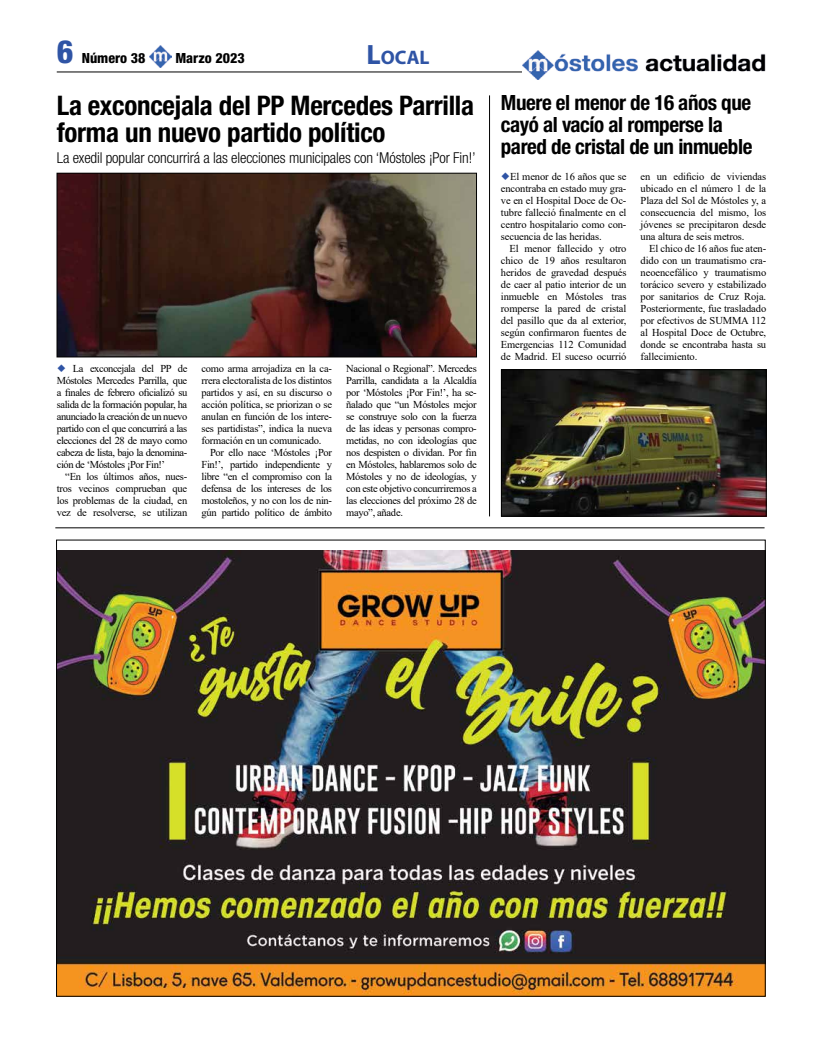
<style>
.page{position:relative;width:823px;height:1049px;background:#fff}
.page>*{position:absolute;margin:0;border:0;box-sizing:border-box;transform-origin:0 0}
.t1{font:800 condensed 32px "Helvetica Neue LT Std";color:#2f54a5}
.t2{font:700 condensed 27px/27px "Helvetica Neue LT Std";letter-spacing:-.01em;color:#000}
.t3{font:700 condensed 21px/22px "Helvetica Neue LT Std";letter-spacing:-.02em;color:#000}
.t4{font:700 19.6px "Myriad Pro";color:#2f54a5}
.t5{font:300 condensed 15px "Helvetica Neue";letter-spacing:-.01em;color:#000}
.t6{font:800 condensed 14px "Helvetica Neue LT Std";color:#000}
.t7{font:10.5px/12px "Times New Roman";letter-spacing:-.02em;color:#000;text-align:justify}
.s1{font-size:28px}
</style>
<div class="page">
<img style="left:149px;top:45px;width:23px;height:22px">
<hr style="left:57px;top:72px;width:708px;height:1px;background:#000">
<img style="left:521px;top:51px;width:244px;height:29px">
<img style="left:59px;top:175px;width:415px;height:180px">
<div style="left:57px;top:173px;width:419px;height:184px;border:1px solid #000"></div>
<hr style="left:55px;top:527px;width:709px;height:1px;background:#000">
<img style="left:58px;top:550px;width:705px;height:444px">
<hr style="left:489px;top:95px;width:1px;height:421px;background:#000">
<img style="left:503px;top:371px;width:261px;height:143px">
<div style="left:501px;top:369px;width:265px;height:147px;border:1px solid #000"></div>
<h1 class="t1" style="left:57px;top:31px;width:18px">6</h1>
<h3 class="t6" style="left:82px;top:49px;width:65px">Número 38</h3>
<h3 class="t6" style="left:175px;top:49px;width:71px">Marzo 2023</h3>
<h3 class="t4" style="left:366px;top:45px;width:63px"><span class="s1">L</span>OCAL</h3>
<h2 class="t2" style="left:57px;top:91px;width:418px">La exconcejala del PP Mercedes Parrilla forma un nuevo partido político</h2>
<h3 class="t5" style="left:57px;top:149px;width:420px">La exedil popular concurrirá a las elecciones municipales con ‘Móstoles ¡Por Fin!’</h3>
<p class="t7" style="left:57px;top:362px;width:132px;text-indent:16px">La exconcejala del PP de Móstoles Mercedes Parrilla, que a finales de febrero oficializó su salida de la formación popular, ha anunciado la creación de un nuevo partido con el que concurrirá a las elecciones del 28 de mayo como cabeza de lista, bajo la denomina&shy;ción de ‘Móstoles ¡Por Fin!’</p>
<p class="t7" style="left:57px;top:470px;width:132px;text-indent:9px">“En los últimos años, nues&shy;tros vecinos comprueban que los problemas de la ciudad, en vez de resolverse, se utilizan</p>
<p class="t7" style="left:201px;top:362px;width:132px">como arma arrojadiza en la ca-</p>
<p class="t7" style="left:201px;top:374px;width:132px">rrera electoralista de los distintos</p>
<p class="t7" style="left:201px;top:386px;width:132px">partidos y así, en su discurso o</p>
<p class="t7" style="left:201px;top:398px;width:132px">acción política, se priorizan o se</p>
<p class="t7" style="left:201px;top:410px;width:132px">anulan en función de los intere-</p>
<p class="t7" style="left:201px;top:422px;width:132px">ses partidistas”, indica la nueva</p>
<p class="t7" style="left:201px;top:434px;width:121px">formación en un comunicado.</p>
<p class="t7" style="left:210px;top:446px;width:123px">Por ello nace ‘Móstoles ¡Por</p>
<p class="t7" style="left:201px;top:458px;width:132px">Fin!’, partido independiente y</p>
<p class="t7" style="left:201px;top:470px;width:132px">libre “en el compromiso con la</p>
<p class="t7" style="left:201px;top:482px;width:132px">defensa de los intereses de los</p>
<p class="t7" style="left:201px;top:494px;width:132px">mostoleños, y no con los de nin-</p>
<p class="t7" style="left:201px;top:506px;width:132px">gún partido político de ámbito</p>
<p class="t7" style="left:346px;top:362px;width:132px">Nacional o Regional”. Mercedes Parrilla, candidata a la Alcaldía por ‘Móstoles ¡Por Fin!’, ha se&shy;ñalado que “un Móstoles mejor se construye solo con la fuerza de las ideas y personas compro&shy;metidas, no con ideologías que nos despisten o dividan. Por fin en Móstoles, hablaremos solo de Móstoles y no de ideologías, y con este objetivo concurriremos a las elecciones del próximo 28 de mayo”, añade.</p>
<h3 class="t3" style="left:500px;top:92px;width:253px">Muere el menor de 16 años que cayó al vacío al romperse la pared de cristal de un inmueble</h3>
<p class="t7" style="left:500px;top:170px;width:127px;text-indent:9px">El menor de 16 años que se encontraba en estado muy gra&shy;ve en el Hospital Doce de Oc&shy;tubre falleció finalmente en el centro hospitalario como con&shy;secuencia de las heridas.</p>
<p class="t7" style="left:500px;top:242px;width:127px;text-indent:9px">El menor fallecido y otro chico de 19 años resultaron heridos de gravedad después de caer al patio interior de un inmueble en Móstoles tras romperse la pared de cristal del pasillo que da al exterior, según confirmaron fuentes de Emergencias 112 Comunidad de Madrid. El suceso ocurrió</p>
<p class="t7" style="left:640px;top:170px;width:127px">en un edificio de viviendas ubicado en el número 1 de la Plaza del Sol de Móstoles y, a consecuencia del mismo, los jóvenes se precipitaron desde una altura de seis metros.</p>
<p class="t7" style="left:640px;top:242px;width:127px;text-indent:9px">El chico de 16 años fue aten&shy;dido con un traumatismo cra&shy;neoencefálico y traumatismo torácico severo y estabilizado por sanitarios de Cruz Roja.<br>Posteriormente, fue trasladado por efectivos de SUMMA 112 al Hospital Doce de Octubre, donde se encontraba hasta su fallecimiento.</p>
</div>
